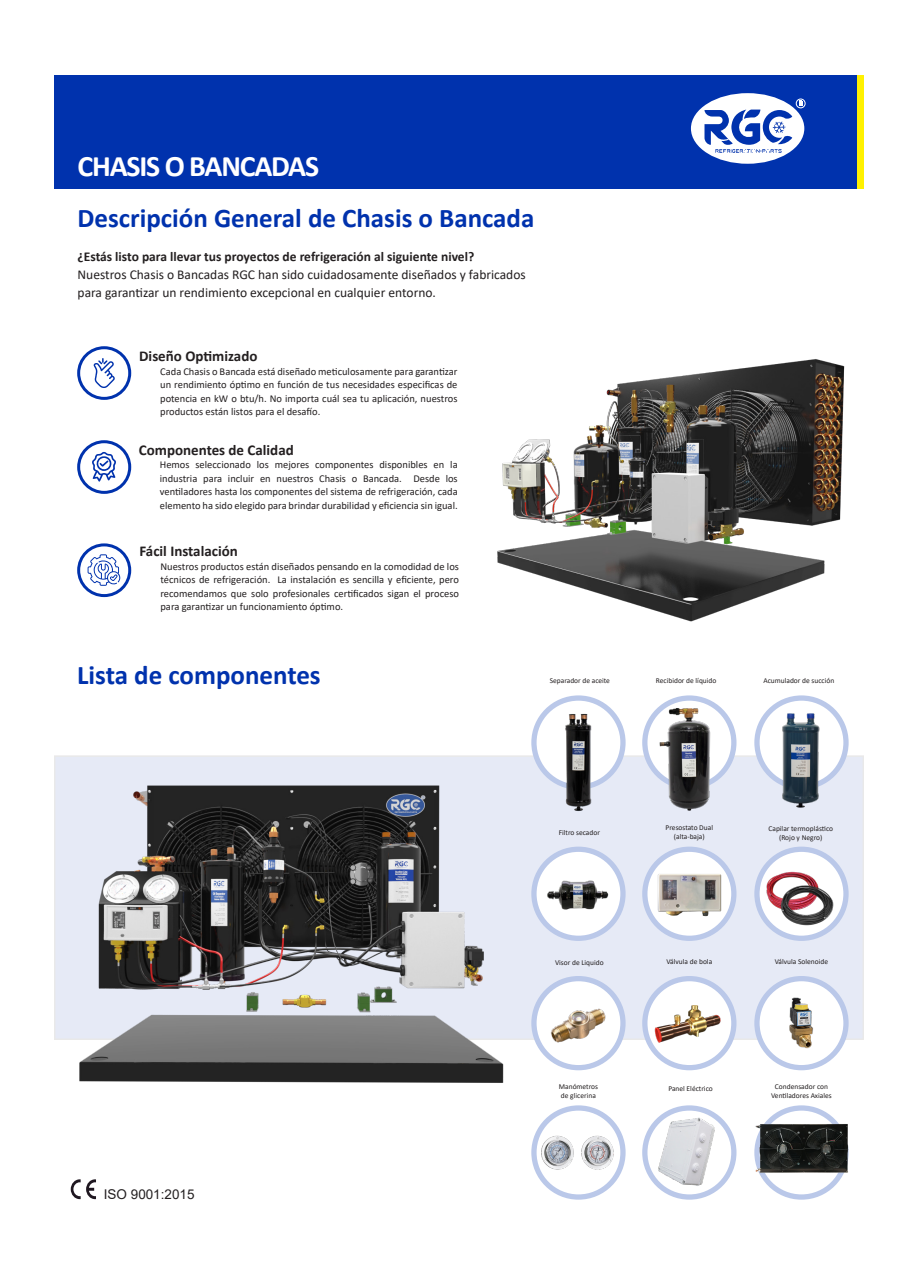
<style>
.page{position:relative;width:918px;height:1276px;background:#fff}
.page>*{position:absolute;margin:0;border:0;box-sizing:border-box;transform-origin:0 0}
.t1{font:700 29.85px "Calibri";letter-spacing:-.04em;color:#fff}
.t2{font:700 27px "Calibri";color:#0032ad}
.TEXTO_PICTOGRAMAS{font:700 15px "Calibri";color:#231f20}
.t3{font:13.5px "Calibri";color:#231f20}
.t4{font:700 13.5px "Calibri";color:#231f20}
.t5{font:13.5px "Arial";color:#231f20}
.TEXTO_PICTOGRAMAS-2{font:10.5px/13.5px "Calibri";color:#231f20;text-align:justify}
.t6{font:7.5px "Calibri";color:#231f20}
</style>
<div class="page">
<div style="left:857px;top:75px;width:7px;height:114px;background:#fff101"></div>
<div style="left:54px;top:75px;width:803px;height:114px;background:#0032ad"></div>
<svg style="left:691px;top:93px;width:115px;height:71px"></svg>
<div style="left:55px;top:756px;width:808px;height:283px;background:#e6eaf6"></div>
<img style="left:497px;top:359px;width:348px;height:263px">
<div style="left:77px;top:440px;width:54px;height:54px;border:3px solid #0032ad;border-radius:50%"></div>
<div style="left:77px;top:346px;width:54px;height:54px;border:3px solid #0032ad;border-radius:50%"></div>
<svg style="left:94px;top:358px;width:21px;height:30px"></svg>
<svg style="left:92px;top:452px;width:24px;height:30px"></svg>
<div style="left:77px;top:543px;width:54px;height:54px;border:3px solid #0032ad;border-radius:50%"></div>
<svg style="left:88px;top:554px;width:33px;height:32px"></svg>
<img style="left:71px;top:785px;width:442px;height:298px">
<div style="left:534px;top:698px;width:89px;height:89px;background:#fff;border-radius:50%"></div>
<div style="left:531px;top:695px;width:95px;height:94px;border:5px solid #bac8e9;border-radius:50%"></div>
<svg style="left:534px;top:849px;width:89px;height:89px;background:#f1f4fa"></svg>
<div style="left:531px;top:846px;width:95px;height:95px;border:5px solid #bac8e9;border-radius:50%"></div>
<svg style="left:534px;top:978px;width:89px;height:89px;fill:#fff"></svg>
<div style="left:531px;top:976px;width:95px;height:94px;border:5px solid #bac8e9;border-radius:50%"></div>
<svg style="left:534px;top:1108px;width:89px;height:89px"></svg>
<div style="left:531px;top:1105px;width:95px;height:94px;border:5px solid #bac8e9;border-radius:50%"></div>
<svg style="left:645px;top:698px;width:89px;height:89px"></svg>
<div style="left:642px;top:695px;width:95px;height:94px;border:5px solid #bac8e9;border-radius:50%"></div>
<svg style="left:645px;top:849px;width:89px;height:89px;background:#f0f3fa"></svg>
<div style="left:642px;top:846px;width:95px;height:95px;border:5px solid #bac8e9;border-radius:50%"></div>
<svg style="left:645px;top:978px;width:89px;height:89px;fill:#fff"></svg>
<div style="left:642px;top:976px;width:95px;height:94px;border:5px solid #bac8e9;border-radius:50%"></div>
<svg style="left:645px;top:1108px;width:89px;height:89px"></svg>
<div style="left:642px;top:1105px;width:95px;height:94px;border:5px solid #bac8e9;border-radius:50%"></div>
<svg style="left:757px;top:698px;width:89px;height:89px"></svg>
<div style="left:754px;top:695px;width:95px;height:94px;border:5px solid #bac8e9;border-radius:50%"></div>
<svg style="left:757px;top:849px;width:89px;height:89px;background:#f1f4fa"></svg>
<div style="left:754px;top:846px;width:95px;height:95px;border:5px solid #bac8e9;border-radius:50%"></div>
<div style="left:757px;top:978px;width:89px;height:89px;background:#fff;border-radius:50%"></div>
<div style="left:754px;top:976px;width:95px;height:94px;border:5px solid #bac8e9;border-radius:50%"></div>
<svg style="left:757px;top:1108px;width:89px;height:89px"></svg>
<div style="left:754px;top:1105px;width:95px;height:94px;border:5px solid #bac8e9;border-radius:50%"></div>
<img style="left:656px;top:706px;width:58px;height:105px">
<img style="left:563px;top:713px;width:30px;height:98px">
<img style="left:778px;top:710px;width:46px;height:98px">
<img style="left:540px;top:869px;width:75px;height:51px">
<img style="left:654px;top:863px;width:77px;height:58px">
<img style="left:766px;top:869px;width:53px;height:42px">
<img style="left:776px;top:883px;width:61px;height:46px">
<svg style="left:71px;top:1179px;width:25px;height:20px"></svg>
<img style="left:548px;top:1001px;width:61px;height:46px">
<img style="left:789px;top:997px;width:24px;height:52px">
<img style="left:535px;top:1130px;width:78px;height:44px">
<img style="left:652px;top:1117px;width:71px;height:71px">
<img style="left:754px;top:1120px;width:95px;height:59px">
<img style="left:651px;top:1001px;width:77px;height:44px">
<p class="t1" style="left:78px;top:145px;width:243px">CHASIS O BANCADAS</p>
<p class="t2" style="left:78px;top:198px;width:458px">Descripción General de Chasis o Bancada</p>
<p class="t4" style="left:78px;top:247px;width:398px">¿Estás listo para llevar tus proyectos de refrigeración al siguiente nivel?</p>
<p class="t3" style="left:78px;top:265px;width:450px">Nuestros Chasis o Bancadas RGC han sido cuidadosamente diseñados y fabricados</p>
<p class="t3" style="left:78px;top:283px;width:360px">para garantizar un rendimiento excepcional en cualquier entorno.</p>
<p class="TEXTO_PICTOGRAMAS" style="left:139px;top:346px;width:120px">Diseño Optimizado</p>
<p class="TEXTO_PICTOGRAMAS-2" style="left:160px;top:364px;width:299px">Cada Chasis o Bancada está diseñado meticulosamente para garantizar un rendimiento óptimo en función de tus necesidades especificas de potencia en kW o btu/h. No importa cuál sea tu aplicación, nuestros productos están listos para el desafío.</p>
<p class="TEXTO_PICTOGRAMAS" style="left:139px;top:439px;width:157px">Componentes de Calidad</p>
<p class="TEXTO_PICTOGRAMAS-2" style="left:160px;top:458px;width:299px">Hemos seleccionado los mejores componentes disponibles en la industria para incluir en nuestros Chasis o Bancada. Desde los ventiladores hasta los componentes del sistema de refrigeración, cada elemento ha sido elegido para brindar durabilidad y eficiencia sin igual.</p>
<p class="TEXTO_PICTOGRAMAS" style="left:139px;top:540px;width:100px">Fácil Instalación</p>
<p class="TEXTO_PICTOGRAMAS-2" style="left:160px;top:559px;width:300px">Nuestros productos están diseñados pensando en la comodidad de los técnicos de refrigeración. La instalación es sencilla y eficiente, pero recomendamos que solo profesionales certificados sigan el proceso para garantizar un funcionamiento óptimo.</p>
<p class="t2" style="left:77px;top:656px;width:245px">Lista de componentes</p>
<p class="t6" style="left:550px;top:675px;width:62px">Separador de aceite</p>
<p class="t6" style="left:656px;top:675px;width:62px">Recibidor de líquido</p>
<p class="t6" style="left:763px;top:675px;width:73px">Acumulador de succión</p>
<p class="t5" style="left:104px;top:1185px;width:92px">ISO 9001:2015</p>
<p class="t6" style="left:559px;top:827px;width:43px">Filtro secador</p>
<p class="t6" style="left:666px;top:822px;width:49px">Presostato Dual</p>
<p class="t6" style="left:674px;top:831px;width:32px">(alta-baja)</p>
<p class="t6" style="left:768px;top:823px;width:66px">Capilar termoplástico</p>
<p class="t6" style="left:779px;top:832px;width:45px">(Rojo y Negro)</p>
<p class="t6" style="left:555px;top:957px;width:50px">Visor de Liquido</p>
<p class="t6" style="left:666px;top:956px;width:47px">Válvula de bola</p>
<p class="t6" style="left:775px;top:956px;width:55px">Válvula Solenoide</p>
<p class="t6" style="left:559px;top:1081px;width:41px">Manómetros</p>
<p class="t6" style="left:561px;top:1090px;width:36px">de glicerina</p>
<p class="t6" style="left:668px;top:1083px;width:46px">Panel Eléctrico</p>
<p class="t6" style="left:775px;top:1081px;width:54px">Condensador con</p>
<p class="t6" style="left:771px;top:1090px;width:62px">Ventiladores Axiales</p>
</div>
